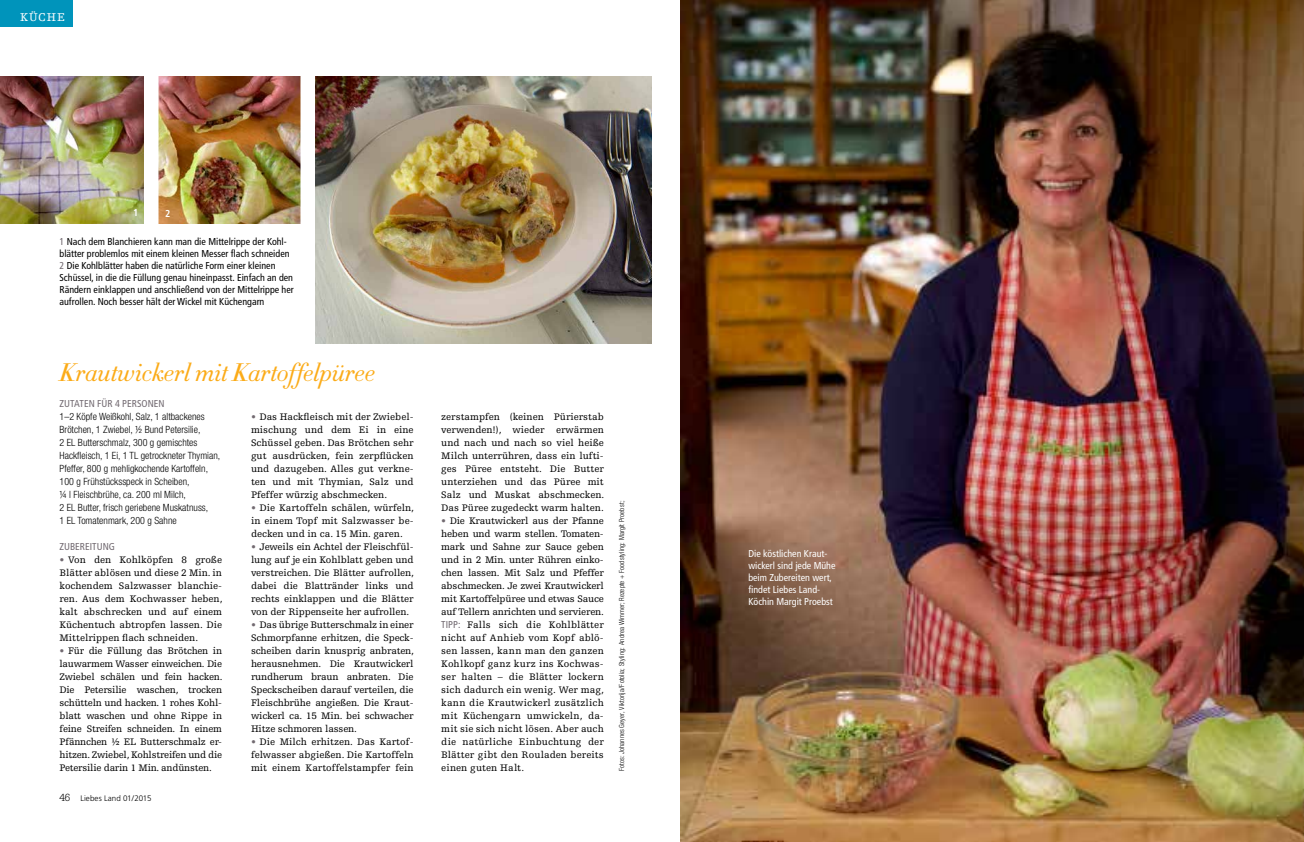
<style>
.page{position:relative;width:1304px;height:842px;background:#fff}
.page>*{position:absolute;margin:0;border:0;box-sizing:border-box;transform-origin:0 0}
.t1{font:25px "Didot HTF L06 Light Ital";letter-spacing:-.01em;color:#fbab18}
.t2{font:12px "Egyptienne F";color:#fff}
.t3{font:10px/13px "Egyptienne F";color:#000;text-align:justify}
.t4{font:condensed 10px/12px "Frutiger";color:#000}
.t5{font:300 condensed 10px/13px "Helvetica Neue";letter-spacing:.005em;color:#000}
.t6{font:condensed 10px/12px "Frutiger";color:#fff}
.t7{font:condensed 10px "Frutiger";letter-spacing:.005em;color:#726a71}
.t8{font:700 condensed 10px "Frutiger";color:#fff}
.t9{font:300 8px "Frutiger";letter-spacing:.01em;color:#000}
.t10{font:300 condensed 7px "Helvetica Neue";letter-spacing:.015em;color:#000}
.s1{color:#726a71}
.s2{font-family:"Serifa";font-size:11px}
.s3{font-family:"Frutiger";font-stretch:condensed;color:#726a71}
</style>
<div class="page">
<img style="left:0;top:77px;width:144px;height:146px">
<img style="left:680px;top:0;width:624px;height:842px">
<img style="left:158px;top:77px;width:142px;height:146px">
<img style="left:315px;top:76px;width:337px;height:268px">
<div style="left:0;top:0;width:72px;height:26px;background:#0094bb"></div>
<p class="t2" style="left:20px;top:10px;width:28px">Küche</p>
<p class="t8" style="left:133px;top:207px;width:7px">1</p>
<p class="t8" style="left:165px;top:207px;width:7px">2</p>
<p class="t4" style="left:60px;top:236px;width:236px"><span class="s1">1</span> Nach dem Blanchieren kann man die Mittelrippe der Kohl&shy;blätter problemlos mit einem kleinen Messer flach schneiden <span class="s1">2</span> Die Kohlblätter haben die natürliche Form einer kleinen Schüssel, in die die Füllung genau hineinpasst. Einfach an den Rändern einklappen und anschließend von der Mittelrippe her aufrollen. Noch besser hält der Wickel mit Küchengarn</p>
<h1 class="t1" style="left:60px;top:357px;width:317px">Krautwickerl mit Kartoffelpüree</h1>
<p class="t7" style="left:60px;top:398px;width:107px">zutaten Für 4 Personen</p>
<p class="t5" style="left:60px;top:410px;width:162px">1–2 Köpfe Weißkohl, Salz, 1 altbackenes Brötchen, 1 Zwiebel, ½ Bund Petersilie,<br>2 EL Butterschmalz, 300 g gemischtes Hackfleisch, 1 Ei, 1 TL getrockneter Thymian, Pfeffer, 800 g mehligkochende Kartoffeln, 100 g Frühstücksspeck in Scheiben,<br>¼ l Fleischbrühe, ca. 200 ml Milch,<br>2 EL Butter, frisch geriebene Muskatnuss,<br>1 EL Tomatenmark, 200 g Sahne</p>
<p class="t7" style="left:60px;top:541px;width:57px">zubereitung</p>
<p class="t3" style="left:60px;top:554px;width:164px"><span class="s1">•</span> Von den Kohlköpfen 8 große Blätter ablösen und diese 2 Min. in kochendem Salzwasser blanchie&shy;ren. Aus dem Kochwasser heben, kalt abschrecken und auf einem Küchentuch abtropfen lassen. Die Mittelrippen flach schneiden.</p>
<p class="t3" style="left:60px;top:645px;width:164px"><span class="s1">•</span> Für die Füllung das Brötchen in lauwarmem Wasser einweichen. Die Zwiebel schälen und fein hacken.<br>Die Petersilie waschen, trocken schütteln und hacken. 1 rohes Kohl&shy;blatt waschen und ohne Rippe in feine Streifen schneiden. In einem Pfännchen ½ EL Butterschmalz er&shy;hitzen. Zwiebel, Kohlstreifen und die Petersilie darin 1 Min. andünsten.</p>
<p class="t3" style="left:251px;top:411px;width:164px"><span class="s1">•</span> Das Hackfleisch mit der Zwiebel&shy;mischung und dem Ei in eine Schüssel geben. Das Brötchen sehr gut ausdrücken, fein zerpflücken und dazugeben. Alles gut verkne&shy;ten und mit Thymian, Salz und Pfeffer würzig abschmecken.</p>
<p class="t3" style="left:251px;top:502px;width:164px"><span class="s1">•</span> Die Kartoffeln schälen, würfeln, in einem Topf mit Salzwasser be&shy;decken und in ca. 15 Min. garen.</p>
<p class="t3" style="left:251px;top:541px;width:164px"><span class="s1">•</span> Jeweils ein Achtel der Fleischfül&shy;lung auf je ein Kohlblatt geben und verstreichen. Die Blätter aufrollen, dabei die Blattränder links und rechts einklappen und die Blätter von der Rippenseite her aufrollen.</p>
<p class="t3" style="left:251px;top:619px;width:164px"><span class="s1">•</span> Das übrige Butterschmalz in einer Schmorpfanne erhitzen, die Speck&shy;scheiben darin knusprig anbraten, herausnehmen. Die Krautwickerl rundherum braun anbraten. Die Speckscheiben darauf verteilen, die Fleischbrühe angießen. Die Kraut&shy;wickerl ca. 15 Min. bei schwacher Hitze schmoren lassen.</p>
<p class="t3" style="left:251px;top:736px;width:164px"><span class="s1">•</span> Die Milch erhitzen. Das Kartof&shy;felwasser abgießen. Die Kartoffeln mit einem Kartoffelstampfer fein</p>
<p class="t9" style="left:60px;top:794px;width:93px"><span class="s2">46</span> Liebes Land 01/2015</p>
<p class="t3" style="left:441px;top:411px;width:164px">zerstampfen (keinen Pürierstab verwenden!), wieder erwärmen und nach und nach so viel heiße Milch unterrühren, dass ein lufti&shy;ges Püree entsteht. Die Butter unterziehen und das Püree mit Salz und Muskat abschmecken.<br>Das Püree zugedeckt warm halten.</p>
<p class="t3" style="left:441px;top:515px;width:164px"><span class="s1">•</span> Die Krautwickerl aus der Pfanne heben und warm stellen. Tomaten&shy;mark und Sahne zur Sauce geben und in 2 Min. unter Rühren einko&shy;chen lassen. Mit Salz und Pfeffer abschmecken. Je zwei Krautwickerl mit Kartoffelpüree und etwas Sauce auf Tellern anrichten und servieren.<br><span class="s3">Tipp:</span> Falls sich die Kohlblätter nicht auf Anhieb vom Kopf ablö&shy;sen lassen, kann man den ganzen Kohlkopf ganz kurz ins Kochwas&shy;ser halten – die Blätter lockern sich dadurch ein wenig. Wer mag, kann die Krautwickerl zusätzlich mit Küchengarn umwickeln, da&shy;mit sie sich nicht lösen. Aber auch die natürliche Einbuchtung der Blätter gibt den Rouladen bereits einen guten Halt.</p>
<p class="t10" style="left:618px;top:771px;width:272px;rotate:-90deg">Fotos: Johannes Geyer, Viktorija/Fotolia; Styling: Andrea Wimmer; Rezepte + Foodstyling: Margit Proebst;</p>
<p class="t6" style="left:748px;top:547px;width:89px">Die köstlichen Kraut&shy;wickerl sind jede Mühe beim Zubereiten wert, findet Liebes Land-<br>Köchin Margit Proebst</p>
</div>
